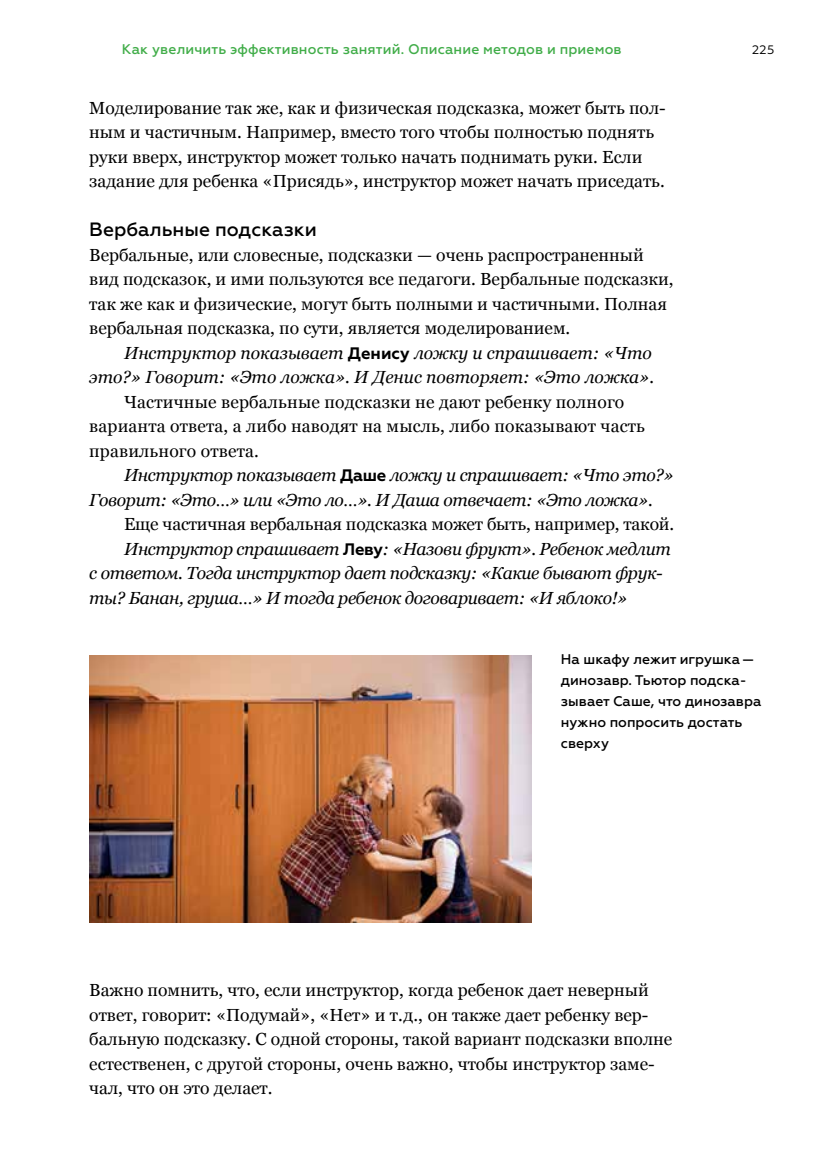
<style>
.page{position:relative;width:819px;height:1176px;background:#fff}
.page>*{position:absolute;margin:0;border:0;box-sizing:border-box;transform-origin:0 0}
.t1{font:500 19.25px "Geometria";color:#000}
.t2{font:17.5px/24.5px "Georgia";color:#000}
.t3{font:italic 17.5px "Georgia";letter-spacing:-.02em;color:#000}
.t4{font:italic 17.5px "Georgia";color:#000}
.t5{font:500 14px/21px "Geometria";color:#000}
.t6{font:500 14px "Geometria";letter-spacing:.01em;color:#41ad49}
.t7{font:12.25px "Geometria";color:#000}
.s1{font-family:"Geometria";font-weight:700;font-style:normal;font-size:16.62px}
</style>
<div class="page">
<img style="left:89px;top:655px;width:442px;height:267px">
<p class="t6" style="left:122px;top:41px;width:501px">Как увеличить эффективность занятий. Описание методов и приемов</p>
<p class="t7" style="left:752px;top:43px;width:24px">225</p>
<p class="t2" style="left:89px;top:95px;width:578px">Моделирование так же, как и физическая подсказка, может быть пол&shy;ным и частичным. Например, вместо того чтобы полностью поднять руки вверх, инструктор может только начать поднимать руки. Если задание для ребенка «Присядь», инструктор может начать приседать.</p>
<p class="t1" style="left:89px;top:218px;width:229px">Вербальные подсказки</p>
<p class="t2" style="left:89px;top:242px;width:556px">Вербальные, или словесные, подсказки — очень распространенный</p>
<p class="t2" style="left:89px;top:266px;width:585px">вид подсказок, и ими пользуются все педагоги. Вербальные подсказки,</p>
<p class="t2" style="left:89px;top:291px;width:579px">так же как и физические, могут быть полными и частичными. Полная</p>
<p class="t2" style="left:89px;top:315px;width:482px">вербальная подсказка, по сути, является моделированием.</p>
<p class="t4" style="left:124px;top:340px;width:529px">Инструктор показывает <span class="s1">Денису</span> ложку и спрашивает: «Что</p>
<p class="t4" style="left:89px;top:364px;width:566px">это?» Говорит: «Это ложка». И Денис повторяет: «Это ложка».</p>
<p class="t2" style="left:124px;top:389px;width:502px">Частичные вербальные подсказки не дают ребенку полного</p>
<p class="t2" style="left:89px;top:413px;width:557px">варианта ответа, а либо наводят на мысль, либо показывают часть</p>
<p class="t2" style="left:89px;top:438px;width:171px">правильного ответа.</p>
<p class="t3" style="left:124px;top:462px;width:551px">Инструктор показывает <span class="s1">Даше</span> ложку и спрашивает: «Что это?»</p>
<p class="t3" style="left:89px;top:487px;width:565px">Говорит: «Это…» или «Это ло…». И Даша отвечает: «Это ложка».</p>
<p class="t2" style="left:124px;top:511px;width:551px">Еще частичная вербальная подсказка может быть, например, такой.</p>
<p class="t3" style="left:124px;top:536px;width:548px">Инструктор спрашивает <span class="s1">Леву</span>: «Назови фрукт». Ребенок медлит</p>
<p class="t3" style="left:89px;top:560px;width:575px">с ответом. Тогда инструктор дает подсказку: «Какие бывают фрук-</p>
<p class="t3" style="left:89px;top:585px;width:539px">ты? Банан, груша…» И тогда ребенок договаривает: «И яблоко!»</p>
<p class="t5" style="left:561px;top:648px;width:202px">На шкафу лежит игрушка— динозавр. Тьютор подска&shy;зывает Саше, что динозавра нужно попросить достать сверху</p>
<p class="t2" style="left:89px;top:977px;width:584px">Важно помнить, что, если инструктор, когда ребенок дает неверный ответ, говорит: «Подумай», «Нет» и т.д., он также дает ребенку вер&shy;бальную подсказку. С одной стороны, такой вариант подсказки вполне естественен, с другой стороны, очень важно, чтобы инструктор заме&shy;чал, что он это делает.</p>
</div>
